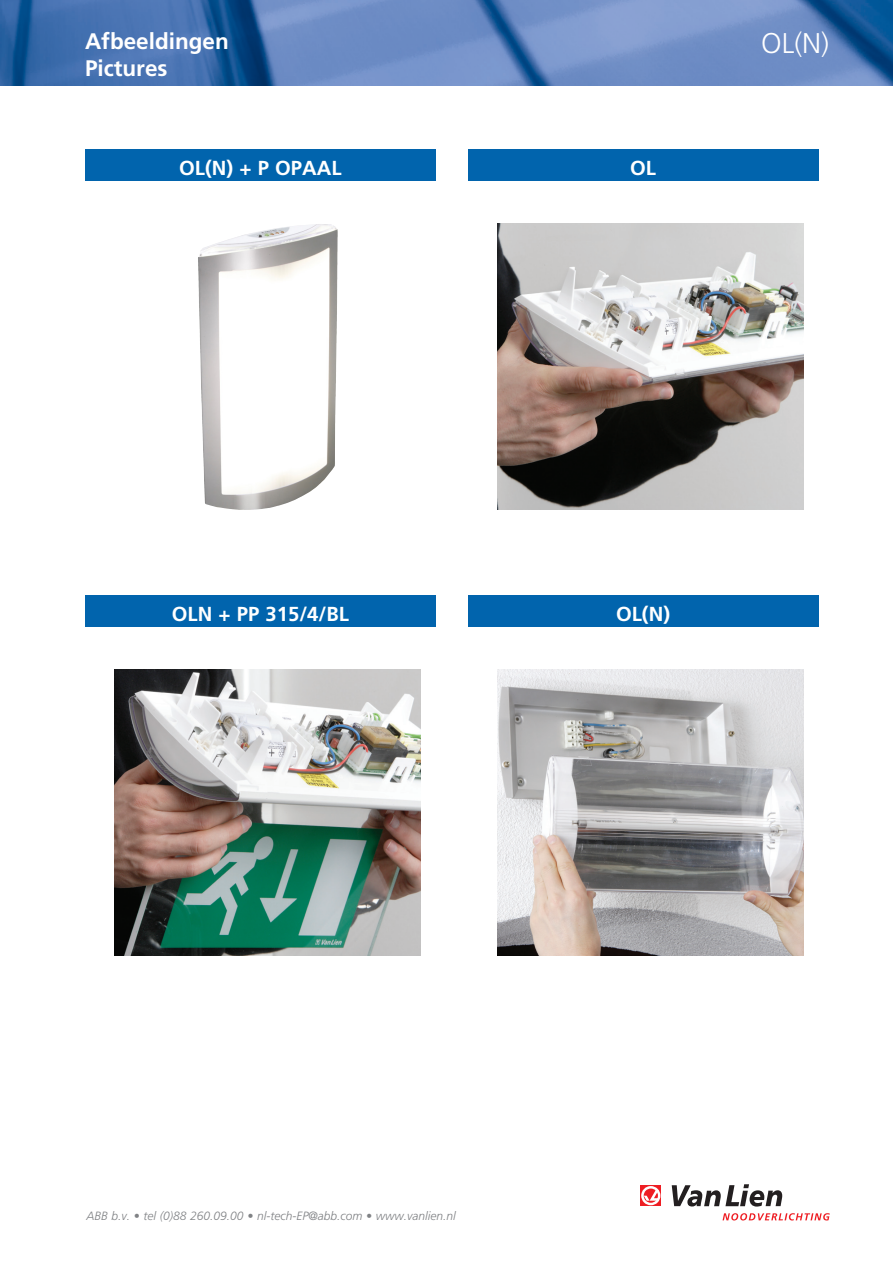
<style>
.page{position:relative;width:893px;height:1263px;background:#fff}
.page>*{position:absolute;margin:0;border:0;box-sizing:border-box;transform-origin:0 0}
.Normaal{font:300 28.5px "Frutiger LT Std";color:#fff}
.t1{font:700 22.5px/27px "Frutiger LT Std";color:#fff}
.Normaal-2{font:700 20.25px "Frutiger LT Std";color:#fff}
.t2{font:italic 300 12px "Frutiger LT Std";color:#808285}
</style>
<div class="page">
<img style="left:0;top:0;width:893px;height:85px">
<div style="left:640px;top:1185px;width:21px;height:21px;background:#ee1d23"></div>
<svg style="left:641px;top:1186px;width:19px;height:19px"></svg>
<svg style="left:672px;top:1184px;width:110px;height:22px"></svg>
<svg style="left:722px;top:1213px;width:108px;height:7px"></svg>
<div style="left:85px;top:149px;width:351px;height:32px;background:#0164ad"></div>
<img style="left:198px;top:224px;width:120px;height:119px">
<div style="left:468px;top:149px;width:350px;height:32px;background:#0164ad"></div>
<img style="left:497px;top:224px;width:307px;height:286px">
<div style="left:85px;top:595px;width:351px;height:32px;background:#0164ad"></div>
<img style="left:115px;top:670px;width:306px;height:286px">
<div style="left:468px;top:595px;width:350px;height:32px;background:#0164ad"></div>
<img style="left:497px;top:670px;width:307px;height:285px">
<h2 class="t1" style="left:85px;top:28px;width:145px">Afbeeldingen<br>Pictures</h2>
<p class="Normaal" style="left:761px;top:27px;width:70px">OL(N)</p>
<p class="Normaal-2" style="left:179px;top:156px;width:164px">OL(N) + P OPAAL</p>
<p class="Normaal-2" style="left:630px;top:156px;width:27px">OL</p>
<p class="Normaal-2" style="left:172px;top:602px;width:179px">OLN + PP 315/4/BL</p>
<p class="Normaal-2" style="left:616px;top:602px;width:55px">OL(N)</p>
<p class="t2" style="left:87px;top:1209px;width:371px">ABB b.v. • tel (0)88 260.09.00 • nl-tech-EP@abb.com • www.vanlien.nl</p>
</div>
